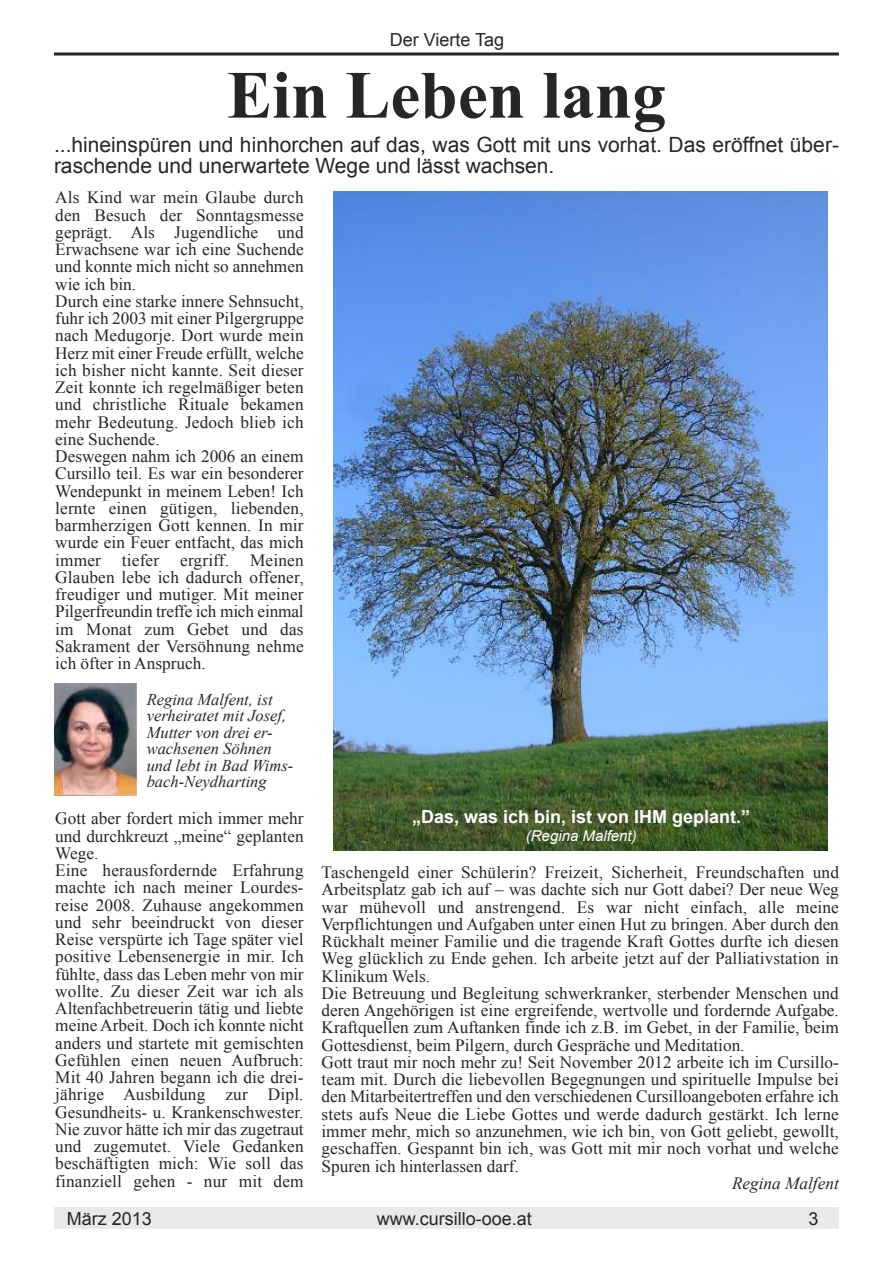
<style>
.page{position:relative;width:893px;height:1263px;background:#fff}
.page>*{position:absolute;margin:0;border:0;box-sizing:border-box;transform-origin:0 0}
.t1{font:700 67.5px "Times New Roman";color:#272627}
.t2{font:21px/21px "Arial";color:#272627}
.t3{font:18px "Arial";color:#272627}
.t4{font:700 18px "Arial";color:#fff}
.t5{font:17.25px/17.2px "Times New Roman";letter-spacing:.005em;color:#272627}
.t6{font:italic 17.25px "Times New Roman";color:#272627}
.t7{font:italic 16.5px/16.5px "Times New Roman";color:#272627}
.t8{font:italic 15px "Arial";color:#fff}
</style>
<div class="page">
<div style="left:54px;top:1208px;width:785px;height:21px;background:#e9e9e9"></div>
<svg style="left:54px;top:52px;width:785px;height:4px;background:#5c5b5c"></svg>
<img style="left:54px;top:683px;width:83px;height:113px">
<img style="left:333px;top:191px;width:494px;height:659px">
<p class="t3" style="left:390px;top:29px;width:116px">Der Vierte Tag</p>
<h1 class="t1" style="left:227px;top:57px;width:440px">Ein Leben lang</h1>
<p class="t2" style="left:54px;top:134px;width:786px">...hineinspüren und hinhorchen auf das, was Gott mit uns vorhat. Das eröffnet über&shy;raschende und unerwartete Wege und lässt wachsen.</p>
<p class="t5" style="left:55px;top:189px;width:250px">Als Kind war mein Glaube durch den Besuch der Sonntagsmesse geprägt. Als Jugendliche und<br>Erwachsene war ich eine Suchende und konnte mich nicht so annehmen wie ich bin.<br>Durch eine starke innere Sehnsucht, fuhr ich 2003 mit einer Pilgergruppe nach Medugorje. Dort wurde mein<br>Herz mit einer Freude erfüllt, welche ich bisher nicht kannte. Seit dieser<br>Zeit konnte ich regelmäßiger beten und christliche Rituale bekamen mehr Bedeutung. Jedoch blieb ich eine Suchende.<br>Deswegen nahm ich 2006 an einem<br>Cursillo teil. Es war ein besonderer<br>Wendepunkt in meinem Leben! Ich lernte einen gütigen, liebenden, barmherzigen Gott kennen. In mir wurde ein Feuer entfacht, das mich immer tiefer ergriff. Meinen<br>Glauben lebe ich dadurch offener, freudiger und mutiger. Mit meiner<br>Pilgerfreundin treffe ich mich einmal im Monat zum Gebet und das<br>Sakrament der Versöhnung nehme ich öfter in Anspruch.</p>
<p class="t7" style="left:147px;top:691px;width:148px">Regina Malfent, ist verheiratet mit Josef,<br>Mutter von drei er&shy;wachsenen Söhnen und lebt in Bad Wims&shy;bach-Neydharting</p>
<p class="t5" style="left:55px;top:810px;width:250px">Gott aber fordert mich immer mehr und durchkreuzt „meine“ geplanten<br>Wege.<br>Eine herausfordernde Erfahrung machte ich nach meiner Lourdes&shy;reise 2008. Zuhause angekommen und sehr beeindruckt von dieser<br>Reise verspürte ich Tage später viel positive Lebensenergie in mir. Ich fühlte, dass das Leben mehr von mir wollte. Zu dieser Zeit war ich als<br>Altenfachbetreuerin tätig und liebte meine Arbeit. Doch ich konnte nicht anders und startete mit gemischten<br>Gefühlen einen neuen Aufbruch:<br>Mit 40 Jahren begann ich die drei&shy;jährige Ausbildung zur Dipl.<br>Gesundheits- u. Krankenschwester.<br>Nie zuvor hätte ich mir das zugetraut und zugemutet. Viele Gedanken beschäftigten mich: Wie soll das finanziell gehen - nur mit dem</p>
<p class="t4" style="left:412px;top:806px;width:340px">„Das, was ich bin, ist von iHM geplant.”</p>
<p class="t8" style="left:526px;top:827px;width:112px">(Regina Malfent)</p>
<p class="t5" style="left:321px;top:864px;width:519px">Taschengeld einer Schülerin? Freizeit, Sicherheit, Freundschaften und Arbeitsplatz gab ich auf – was dachte sich nur Gott dabei? Der neue Weg war mühevoll und anstrengend. Es war nicht einfach, alle meine Verpflichtungen und Aufgaben unter einen Hut zu bringen. Aber durch den Rückhalt meiner Familie und die tragende Kraft Gottes durfte ich diesen Weg glücklich zu Ende gehen. Ich arbeite jetzt auf der Palliativstation in Klinikum Wels.<br>Die Betreuung und Begleitung schwerkranker, sterbender Menschen und deren Angehörigen ist eine ergreifende, wertvolle und fordernde Aufgabe.<br>Kraftquellen zum Auftanken finde ich z.B. im Gebet, in der Familie, beim Gottesdienst, beim Pilgern, durch Gespräche und Meditation.<br>Gott traut mir noch mehr zu! Seit November 2012 arbeite ich im Cursillo&shy;team mit. Durch die liebevollen Begegnungen und spirituelle Impulse bei den Mitarbeitertreffen und den verschiedenen Cursilloangeboten erfahre ich stets aufs Neue die Liebe Gottes und werde dadurch gestärkt. Ich lerne immer mehr, mich so anzunehmen, wie ich bin, von Gott geliebt, gewollt, geschaffen. Gespannt bin ich, was Gott mit mir noch vorhat und welche Spuren ich hinterlassen darf.</p>
<p class="t6" style="left:732px;top:1173px;width:108px">Regina Malfent</p>
<p class="t3" style="left:67px;top:1209px;width:87px">März 2013</p>
<p class="t3" style="left:377px;top:1209px;width:157px">www.cursillo-ooe.at</p>
<p class="t3" style="left:808px;top:1209px;width:12px">3</p>
</div>
